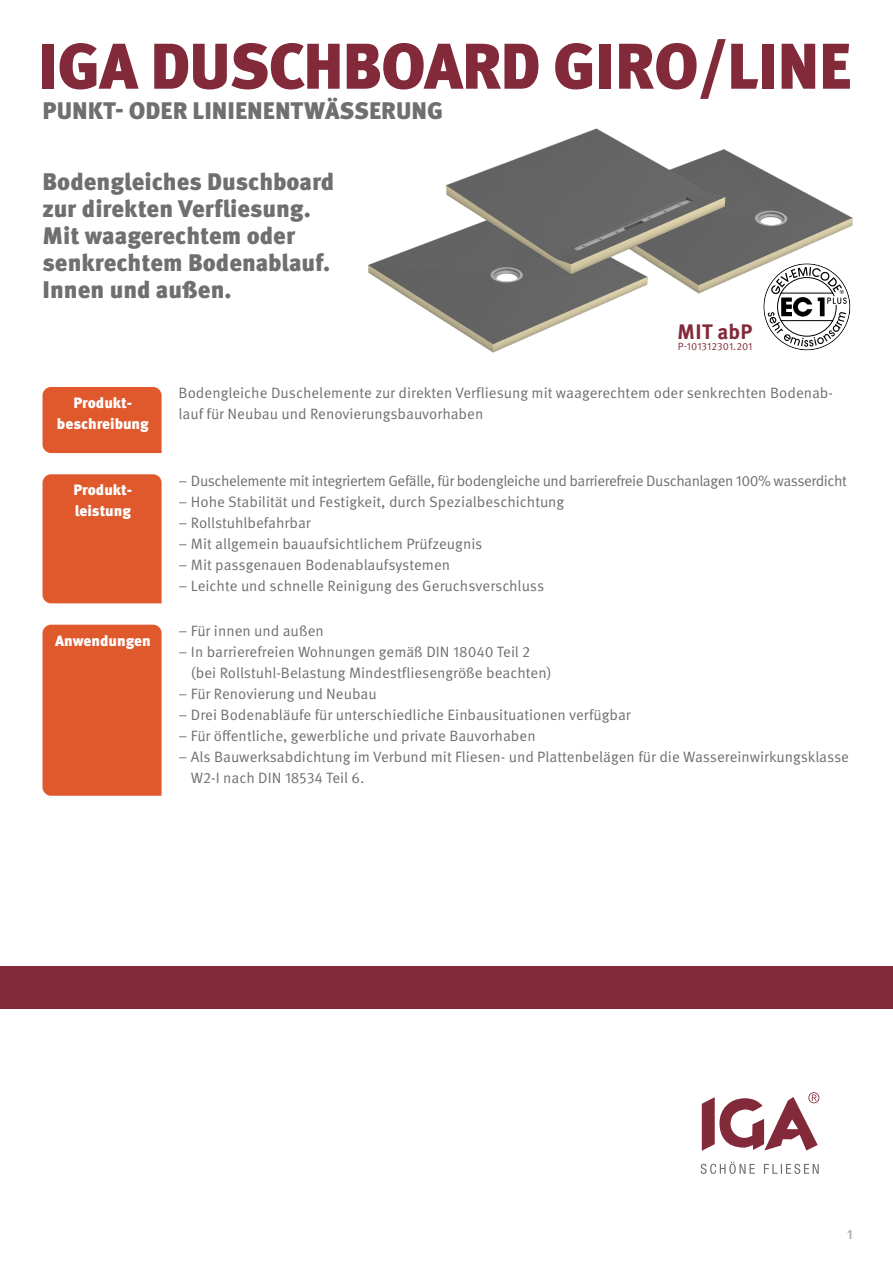
<style>
.page{position:relative;width:893px;height:1263px;background:#fff}
.page>*{position:absolute;margin:0;border:0;box-sizing:border-box;transform-origin:0 0}
.t1{font:900 64.5px "Meta Pro";letter-spacing:-.02em;color:#822a3a}
.t2{font:900 24px/27px "Meta Pro";color:#706f6f}
.t3{font:700 21px "Meta Pro";letter-spacing:.015em;color:#822a3a}
.t4{font:15px/21px "Meta Pro Norm";color:#706f6f}
.t5{font:15px "Meta Pro Norm";letter-spacing:-.03em;color:#706f6f}
.t6{font:900 15px/21px "Meta Pro";color:#fff}
.t7{font:700 13.5px "Meta Pro";color:#b3b2b2}
.t8{font:10.5px "Meta Pro Norm";letter-spacing:.01em;color:#822a3a}
</style>
<div class="page">
<div style="left:0;top:966px;width:893px;height:42px;background:#822a3a"></div>
<svg style="left:702px;top:1092px;width:117px;height:59px"></svg>
<svg style="left:701px;top:1162px;width:118px;height:12px"></svg>
<img style="left:746px;top:161px;width:107px;height:154px">
<img style="left:368px;top:240px;width:253px;height:113px">
<img style="left:433px;top:128px;width:313px;height:168px">
<div style="left:43px;top:387px;width:119px;height:66px;background:#df592c"></div>
<div style="left:43px;top:474px;width:119px;height:129px;background:#df592c"></div>
<div style="left:43px;top:625px;width:119px;height:171px;background:#df592c"></div>
<svg style="left:764px;top:264px;width:86px;height:86px"></svg>
<svg style="left:768px;top:267px;width:79px;height:80px"></svg>
<h1 class="t1" style="left:38px;top:15px;width:815px">IGA DUSCHBOARD GIRO/LINE</h1>
<h2 class="t2" style="left:43px;top:96px;width:402px">PUNKT- ODER LINIENENTWÄSSERUNG</h2>
<h2 class="t2" style="left:43px;top:167px;width:293px">Bodengleiches Duschboard zur direkten Verfliesung.<br>Mit waagerechtem oder senkrechtem Bodenablauf.<br>Innen und außen.</h2>
<h3 class="t3" style="left:678px;top:315px;width:76px">MIT abP</h3>
<p class="t8" style="left:678px;top:339px;width:76px">P-101312301.201</p>
<p class="t6" style="left:57px;top:391px;width:93px;text-align:center">Produkt&shy;beschreibung</p>
<p class="t6" style="left:73px;top:479px;width:60px">Produkt&shy;leistung</p>
<p class="t6" style="left:55px;top:629px;width:97px">Anwendungen</p>
<p class="t4" style="left:179px;top:382px;width:656px">Bodengleiche Duschelemente zur direkten Verfliesung mit waagerechtem oder senkrechten Bodenab&shy;lauf für Neubau und Renovierungsbauvorhaben</p>
<p class="t5" style="left:179px;top:469px;width:670px">– Duschelemente mit integriertem Gefälle, für bodengleiche und barrierefreie Duschanlagen 100% wasserdicht</p>
<p class="t4" style="left:179px;top:490px;width:387px">– Hohe Stabilität und Festigkeit, durch Spezialbeschichtung</p>
<p class="t4" style="left:179px;top:511px;width:134px">– Rollstuhlbefahrbar</p>
<p class="t4" style="left:179px;top:532px;width:305px">– Mit allgemein bauaufsichtlichem Prüfzeugnis</p>
<p class="t4" style="left:179px;top:553px;width:273px">– Mit passgenauen Bodenablaufsystemen</p>
<p class="t4" style="left:179px;top:574px;width:367px">– Leichte und schnelle Reinigung des Geruchsverschluss</p>
<p class="t4" style="left:179px;top:619px;width:147px">– Für innen und außen</p>
<p class="t4" style="left:191px;top:640px;width:362px;text-indent:-12px">– In barrierefreien Wohnungen gemäß DIN 18040 Teil 2 (bei Rollstuhl-Belastung Mindestfliesengröße beachten)</p>
<p class="t4" style="left:179px;top:682px;width:200px">– Für Renovierung und Neubau</p>
<p class="t4" style="left:179px;top:703px;width:454px">– Drei Bodenabläufe für unterschiedliche Einbausituationen verfügbar</p>
<p class="t4" style="left:179px;top:724px;width:359px">– Für öffentliche, gewerbliche und private Bauvorhaben</p>
<p class="t4" style="left:191px;top:745px;width:660px;text-indent:-12px">– Als Bauwerksabdichtung im Verbund mit Fliesen- und Plattenbelägen für die Wassereinwirkungsklasse<br>W2-I nach DIN 18534 Teil 6.</p>
<p class="t7" style="left:847px;top:1224px;width:7px">1</p>
</div>
